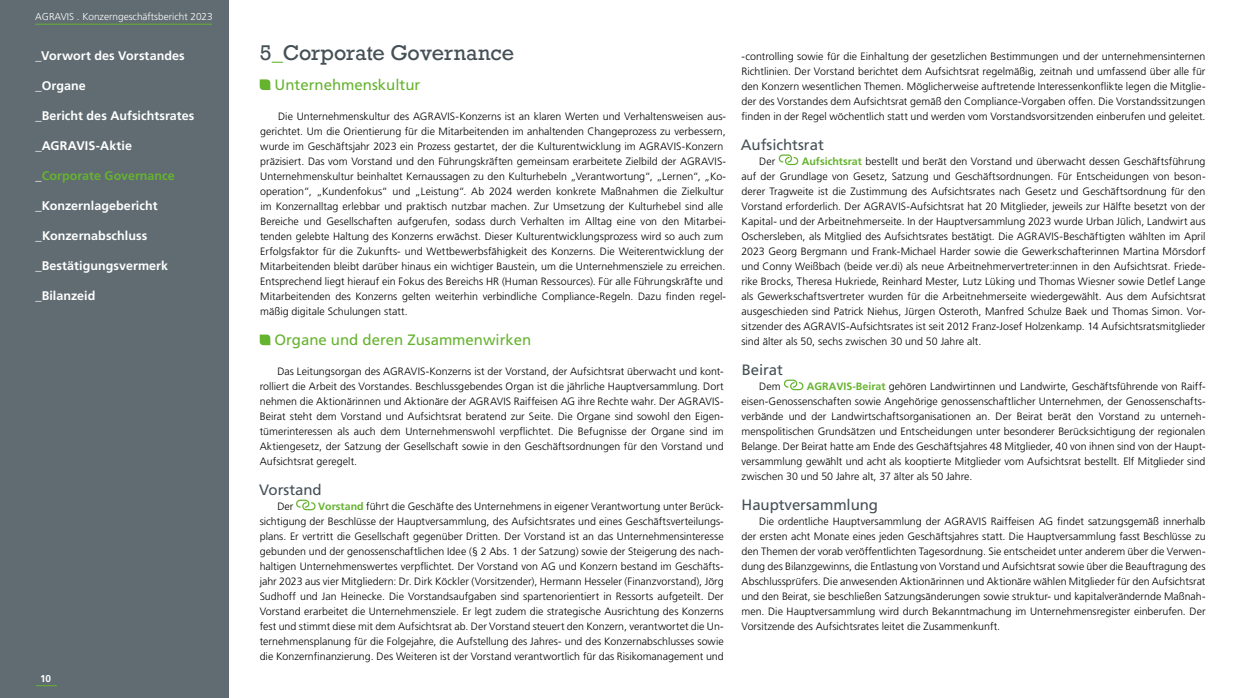
<style>
.page{position:relative;width:1241px;height:698px;background:#fff}
.page>*{position:absolute;margin:0;border:0;box-sizing:border-box;transform-origin:0 0}
.t1{font:20px "Rockwell";color:#445055}
.t2{font:15px "Frutiger LT Pro";color:#65b32e}
.t3{font:15px "Frutiger LT Pro";letter-spacing:-.005em;color:#445055}
.t4{font:700 12.5px "Frutiger LT Pro";letter-spacing:.005em;color:#fff}
.t5{font:700 12.5px "Frutiger LT Pro";color:#65b32e}
.t6{font:300 10.62px/15px "Frutiger LT Pro";color:#000;text-align:justify}
.t7{font:300 10px "Frutiger LT Pro";color:#fff}
.t8{font:700 10px "Frutiger LT Pro";color:#fff}
.s1{color:#65b32e}
.s2{color:#fff}
.s3{font-weight:700;color:#65b32e}
</style>
<div class="page">
<div style="left:0;top:0;width:228px;height:698px;background:#606c72"></div>
<svg style="left:36px;top:685px;width:21px;height:1px"></svg>
<hr style="left:35px;top:24px;width:177px;height:1px;background:#65b32e">
<svg style="left:260px;top:79px;width:10px;height:11px"></svg>
<svg style="left:260px;top:334px;width:10px;height:11px"></svg>
<div style="left:302px;top:502px;width:13px;height:8px;border:1px solid #65b32e;border-radius:3px"></div>
<div style="left:296px;top:499px;width:13px;height:8px;border:1px solid #65b32e;border-radius:3px"></div>
<div style="left:784px;top:157px;width:14px;height:8px;border:1px solid #65b32e;border-radius:3px"></div>
<div style="left:778px;top:154px;width:14px;height:8px;border:1px solid #65b32e;border-radius:3px"></div>
<div style="left:790px;top:382px;width:13px;height:8px;border:1px solid #65b32e;border-radius:3px"></div>
<div style="left:783px;top:379px;width:14px;height:8px;border:1px solid #65b32e;border-radius:3px"></div>
<p class="t7" style="left:35px;top:11px;width:179px">AGRAVIS . Konzerngeschäftsbericht 2023</p>
<p class="t4" style="left:35px;top:48px;width:151px">_Vorwort des Vorstandes</p>
<h1 class="t1" style="left:260px;top:40px;width:256px">5<span class="s1">_</span>Corporate Governance</h1>
<p class="t4" style="left:35px;top:78px;width:52px">_Organe</p>
<p class="t4" style="left:35px;top:108px;width:160px">_Bericht des Aufsichtsrates</p>
<p class="t4" style="left:35px;top:138px;width:98px">_AGRAVIS-Aktie</p>
<p class="t5" style="left:35px;top:168px;width:141px"><span class="s2">_</span>Corporate Governance</p>
<p class="t4" style="left:35px;top:198px;width:124px">_Konzernlagebericht</p>
<p class="t4" style="left:35px;top:228px;width:113px">_Konzernabschluss</p>
<p class="t4" style="left:35px;top:258px;width:134px">_Bestätigungsvermerk</p>
<p class="t4" style="left:35px;top:288px;width:62px">_Bilanzeid</p>
<h2 class="t2" style="left:274px;top:76px;width:147px">Unternehmenskultur</h2>
<p class="t6" style="left:260px;top:109px;width:467px;text-align:left;text-indent:18px">Die Unternehmenskultur des AGRAVIS-Konzerns ist an klaren Werten und Verhaltensweisen aus&shy;gerichtet. Um die Orientierung für die Mitarbeitenden im anhaltenden Changeprozess zu verbessern, wurde im Geschäftsjahr 2023 ein Prozess gestartet, der die Kulturentwicklung im AGRAVIS-Konzern präzisiert. Das vom Vorstand und den Führungskräften gemeinsam erarbeitete Zielbild der AGRAVIS-Unternehmenskultur beinhaltet Kernaussagen zu den Kulturhebeln „Verantwortung“, „Lernen“, „Ko&shy;operation“, „Kundenfokus“ und „Leistung“. Ab 2024 werden konkrete Maßnahmen die Zielkultur im Konzernalltag erlebbar und praktisch nutzbar machen. Zur Umsetzung der Kulturhebel sind alle Bereiche und Gesellschaften aufgerufen, sodass durch Verhalten im Alltag eine von den Mitarbei&shy;tenden gelebte Haltung des Konzerns erwächst. Dieser Kulturentwicklungsprozess wird so auch zum Erfolgsfaktor für die Zukunfts- und Wettbewerbsfähigkeit des Konzerns. Die Weiterentwicklung der Mitarbeitenden bleibt darüber hinaus ein wichtiger Baustein, um die Unternehmensziele zu erreichen.<br>Entsprechend liegt hierauf ein Fokus des Bereichs HR (Human Ressources). Für alle Führungskräfte und Mitarbeitenden des Konzerns gelten weiterhin verbindliche Compliance-Regeln. Dazu finden regel&shy;mäßig digitale Schulungen statt.</p>
<h2 class="t2" style="left:274px;top:331px;width:258px">Organe und deren Zusammenwirken</h2>
<p class="t6" style="left:260px;top:364px;width:465px;text-indent:18px">Das Leitungsorgan des AGRAVIS-Konzerns ist der Vorstand, der Aufsichtsrat überwacht und kont&shy;rolliert die Arbeit des Vorstandes. Beschlussgebendes Organ ist die jährliche Hauptversammlung. Dort nehmen die Aktionärinnen und Aktionäre der AGRAVIS Raiffeisen AG ihre Rechte wahr. Der AGRAVIS-Beirat steht dem Vorstand und Aufsichtsrat beratend zur Seite. Die Organe sind sowohl den Eigen&shy;tümerinteressen als auch dem Unternehmenswohl verpflichtet. Die Befugnisse der Organe sind im Aktiengesetz, der Satzung der Gesellschaft sowie in den Geschäftsordnungen für den Vorstand und Aufsichtsrat geregelt.</p>
<h2 class="t3" style="left:259px;top:481px;width:64px">Vorstand</h2>
<p class="t6" style="left:277px;top:499px;width:18px">Der</p>
<p class="t6" style="left:260px;top:499px;width:465px;text-indent:58px"><span class="s3">Vorstand</span> führt die Geschäfte des Unternehmens in eigener Verantwortung unter Berück&shy;sichtigung der Beschlüsse der Hauptversammlung, des Aufsichtsrates und eines Geschäftsverteilungs&shy;plans. Er vertritt die Gesellschaft gegenüber Dritten. Der Vorstand ist an das Unternehmensinteresse gebunden und der genossenschaftlichen Idee (§ 2 Abs. 1 der Satzung) sowie der Steigerung des nach&shy;haltigen Unternehmenswertes verpflichtet. Der Vorstand von AG und Konzern bestand im Geschäfts&shy;jahr 2023 aus vier Mitgliedern: Dr. Dirk Köckler (Vorsitzender), Hermann Hesseler (Finanzvorstand), Jörg Sudhoff und Jan Heinecke. Die Vorstandsaufgaben sind spartenorientiert in Ressorts aufgeteilt. Der Vorstand erarbeitet die Unternehmensziele. Er legt zudem die strategische Ausrichtung des Konzerns fest und stimmt diese mit dem Aufsichtsrat ab. Der Vorstand steuert den Konzern, verantwortet die Un&shy;ternehmensplanung für die Folgejahre, die Aufstellung des Jahres- und des Konzernabschlusses sowie die Konzernfinanzierung. Des Weiteren ist der Vorstand verantwortlich für das Risikomanagement und</p>
<p class="t8" style="left:40px;top:672px;width:13px">10</p>
<p class="t6" style="left:741px;top:49px;width:465px">-controlling sowie für die Einhaltung der gesetzlichen Bestimmungen und der unternehmensinternen Richtlinien. Der Vorstand berichtet dem Aufsichtsrat regelmäßig, zeitnah und umfassend über alle für den Konzern wesentlichen Themen. Möglicherweise auftretende Interessenkonflikte legen die Mitglie&shy;der des Vorstandes dem Aufsichtsrat gemäß den Compliance-Vorgaben offen. Die Vorstandssitzungen finden in der Regel wöchentlich statt und werden vom Vorstandsvorsitzenden einberufen und geleitet.</p>
<h2 class="t3" style="left:740px;top:136px;width:85px">Aufsichtsrat</h2>
<p class="t6" style="left:759px;top:154px;width:18px">Der</p>
<p class="t6" style="left:741px;top:154px;width:465px;text-indent:60px"><span class="s3">Aufsichtsrat</span> bestellt und berät den Vorstand und überwacht dessen Geschäftsführung auf der Grundlage von Gesetz, Satzung und Geschäftsordnungen. Für Entscheidungen von beson&shy;derer Tragweite ist die Zustimmung des Aufsichtsrates nach Gesetz und Geschäftsordnung für den Vorstand erforderlich. Der AGRAVIS-Aufsichtsrat hat 20 Mitglieder, jeweils zur Hälfte besetzt von der Kapital- und der Arbeitnehmerseite. In der Hauptversammlung 2023 wurde Urban Jülich, Landwirt aus Oschersleben, als Mitglied des Aufsichtsrates bestätigt. Die AGRAVIS-Beschäftigten wählten im April 2023 Georg Bergmann und Frank-Michael Harder sowie die Gewerkschafterinnen Martina Mörsdorf und Conny Weißbach (beide ver.di) als neue Arbeitnehmervertreter:innen in den Aufsichtsrat. Friede&shy;rike Brocks, Theresa Hukriede, Reinhard Mester, Lutz Lüking und Thomas Wiesner sowie Detlef Lange als Gewerkschaftsvertreter wurden für die Arbeitnehmerseite wiedergewählt. Aus dem Aufsichtsrat ausgeschieden sind Patrick Niehus, Jürgen Osteroth, Manfred Schulze Baek und Thomas Simon. Vor&shy;sitzender des AGRAVIS-Aufsichtsrates ist seit 2012 Franz-Josef Holzenkamp. 14 Aufsichtsratsmitglieder sind älter als 50, sechs zwischen 30 und 50 Jahre alt.</p>
<h2 class="t3" style="left:741px;top:361px;width:43px">Beirat</h2>
<p class="t6" style="left:759px;top:379px;width:23px">Dem</p>
<p class="t6" style="left:741px;top:379px;width:465px;text-indent:65px"><span class="s3">AGRAVIS-Beirat</span> gehören Landwirtinnen und Landwirte, Geschäftsführende von Raiff&shy;eisen-Genossenschaften sowie Angehörige genossenschaftlicher Unternehmen, der Genossenschafts&shy;verbände und der Landwirtschaftsorganisationen an. Der Beirat berät den Vorstand zu unterneh&shy;menspolitischen Grundsätzen und Entscheidungen unter besonderer Berücksichtigung der regionalen Belange. Der Beirat hatte am Ende des Geschäftsjahres 48 Mitglieder, 40 von ihnen sind von der Haupt&shy;versammlung gewählt und acht als kooptierte Mitglieder vom Aufsichtsrat bestellt. Elf Mitglieder sind zwischen 30 und 50 Jahre alt, 37 älter als 50 Jahre.</p>
<h2 class="t3" style="left:741px;top:496px;width:138px">Hauptversammlung</h2>
<p class="t6" style="left:741px;top:514px;width:465px;text-indent:18px">Die ordentliche Hauptversammlung der AGRAVIS Raiffeisen AG findet satzungsgemäß innerhalb der ersten acht Monate eines jeden Geschäftsjahres statt. Die Hauptversammlung fasst Beschlüsse zu den Themen der vorab veröffentlichten Tagesordnung. Sie entscheidet unter anderem über die Verwen&shy;dung des Bilanzgewinns, die Entlastung von Vorstand und Aufsichtsrat sowie über die Beauftragung des Abschlussprüfers. Die anwesenden Aktionärinnen und Aktionäre wählen Mitglieder für den Aufsichtsrat und den Beirat, sie beschließen Satzungsänderungen sowie struktur- und kapitalverändernde Maßnah&shy;men. Die Hauptversammlung wird durch Bekanntmachung im Unternehmensregister einberufen. Der Vorsitzende des Aufsichtsrates leitet die Zusammenkunft.</p>
</div>
